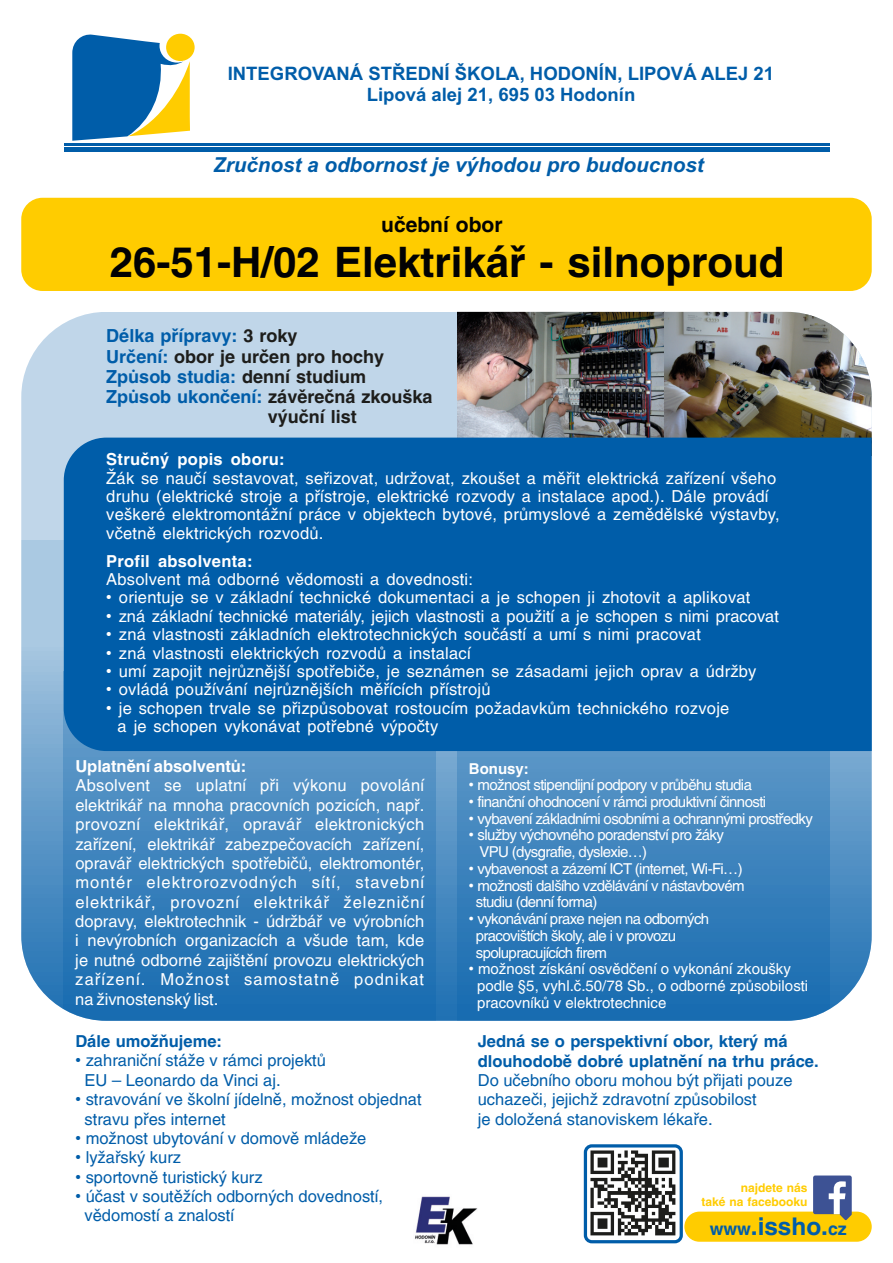
<style>
.page{position:relative;width:893px;height:1263px;background:#fff}
.page>*{position:absolute;margin:0;border:0;box-sizing:border-box;transform-origin:0 0}
.t1{font:700 42px "Switzerland CE";color:#020203}
.t2{font:700 24.3px "Switzerland CE";color:#005da9}
.t3{font:700 21px "Switzerland CE";color:#020203}
.t4{font:italic 700 20.7px "Arial";color:#005da9}
.t5{font:700 18.45px/20.7px "Arial";color:#005da9;text-align:center}
.t6{font:700 18px "Switzerland CE";color:#1d1d1b}
.t7{font:700 18px "Switzerland CE";color:#005da9}
.t8{font:16.5px/19.4px "Switzerland CE";letter-spacing:.015em;color:#fff}
.t9{font:16.5px/19.4px "Switzerland CE";color:#005da9}
.t10{font:700 16.5px/19.5px "Switzerland CE";color:#005da9}
.t11{font:700 16.5px "Switzerland CE";letter-spacing:.015em;color:#fff}
.t12{font:15px/16.8px "Switzerland CE";letter-spacing:-.04em;color:#fff}
.t13{font:15px/16.8px "Switzerland CE";color:#fff}
.t14{font:700 15px "Switzerland CE";color:#fff}
.t15{font:700 12px/14.2px "Switzerland CE";color:#fc0;text-align:right}
.s1{color:#1d1d1b}
.s2{color:#005da9}
.s3{font-size:17.7px}
</style>
<div class="page">
<div style="left:21px;top:312px;width:851px;height:709px;background:#005da9;border-radius:85px;opacity:.25"></div>
<img style="left:457px;top:312px;width:207px;height:126px">
<img style="left:664px;top:312px;width:208px;height:126px">
<div style="left:21px;top:198px;width:851px;height:93px;background:#fc0;border-radius:21px"></div>
<div style="left:64px;top:147px;width:765px;height:5px;background:#005da9"></div>
<hr style="left:64px;top:143px;width:765px;height:3px;background:#005da9">
<svg style="left:72px;top:33px;width:118px;height:108px"></svg>
<div style="left:166px;top:34px;width:29px;height:27px;background:#fc0;border-radius:50%"></div>
<div style="left:64px;top:438px;width:808px;height:313px;background:#005da9"></div>
<div style="left:684px;top:1211px;width:188px;height:31px;background:#fc0;border-radius:15px"></div>
<svg style="left:813px;top:1175px;width:39px;height:45px"></svg>
<img style="left:415px;top:1196px;width:63px;height:49px">
<img style="left:588px;top:1148px;width:91px;height:91px">
<div style="left:584px;top:1144px;width:99px;height:99px;border:3px solid #005da9;border-radius:6px"></div>
<p class="t5" style="left:228px;top:65px;width:548px">INTEGROVANÁ STŘEDNÍ ŠKOLA, HODONÍN, LIPOVÁ ALEJ 21<br>Lipová alej 21, 695 03 Hodonín</p>
<p class="t4" style="left:213px;top:157px;width:492px">Zručnost a odbornost je výhodou pro budoucnost</p>
<p class="t3" style="left:381px;top:216px;width:123px">učební obor</p>
<h1 class="t1" style="left:110px;top:244px;width:676px">26-51-H/02 Elektrikář - silnoproud</h1>
<p class="t7" style="left:106px;top:328px;width:193px">Délka přípravy: <span class="s1">3 roky</span></p>
<p class="t6" style="left:106px;top:349px;width:280px"><span class="s2">Určení:</span> obor je určen pro hochy</p>
<p class="t7" style="left:106px;top:369px;width:261px">Způsob studia: <span class="s1">denní studium</span></p>
<p class="t6" style="left:106px;top:389px;width:328px"><span class="s2">Způsob ukončení:</span> závěrečná zkouška</p>
<p class="t6" style="left:268px;top:409px;width:91px">výuční list</p>
<p class="t11" style="left:106px;top:452px;width:180px">Stručný popis oboru:</p>
<p class="t8" style="left:106px;top:470px;width:675px;line-height:18.5px">Žák se naučí sestavovat, seřizovat, udržovat, zkoušet a měřit elektrická zařízení všeho druhu (elektrické stroje a přístroje, elektrické rozvody a instalace apod.). Dále provádí veškeré elektromontážní práce v objektech bytové, průmyslové a zemědělské výstavby, včetně elektrických rozvodů.</p>
<p class="t11" style="left:106px;top:554px;width:148px">Profil absolventa:</p>
<p class="t8" style="left:106px;top:571px;width:368px">Absolvent má odborné vědomosti a dovednosti:</p>
<p class="t8" style="left:106px;top:589px;width:646px">• orientuje se v základní technické dokumentaci a je schopen ji zhotovit a aplikovat</p>
<p class="t8" style="left:106px;top:607px;width:674px">• zná základní technické materiály, jejich vlastnosti a použití a je schopen s nimi pracovat</p>
<p class="t8" style="left:106px;top:626px;width:596px">• zná vlastnosti základních elektrotechnických součástí a umí s nimi pracovat</p>
<p class="t8" style="left:106px;top:644px;width:366px">• zná vlastnosti elektrických rozvodů a instalací</p>
<p class="t8" style="left:106px;top:663px;width:652px">• umí zapojit nejrůznější spotřebiče, je seznámen se zásadami jejich oprav a údržby</p>
<p class="t8" style="left:106px;top:681px;width:386px">• ovládá používání nejrůznějších měřících přístrojů</p>
<p class="t8" style="left:118px;top:700px;width:613px;line-height:18.5px;text-indent:-11px">• je schopen trvale se přizpůsobovat rostoucím požadavkům technického rozvoje a je schopen vykonávat potřebné výpočty</p>
<p class="t11" style="left:75px;top:759px;width:173px">Uplatnění absolventů:</p>
<p class="t8" style="left:75px;top:777px;width:350px;text-align:justify">Absolvent se uplatní při výkonu povolání elektrikář na mnoha pracovních pozicích, např. provozní elektrikář, opravář elektronických zařízení, elektrikář zabezpečovacích zařízení, opravář elektrických spotřebičů, elektromontér, montér elektrorozvodných sítí, stavební elektrikář, provozní elektrikář železniční dopravy, elektrotechnik - údržbář ve výrobních i nevýrobních organizacích a všude tam, kde je nutné odborné zajištění provozu elektrických zařízení. Možnost samostatně podnikat na živnostenský list.</p>
<p class="t10" style="left:75px;top:1033px;width:148px">Dále umožňujeme:</p>
<p class="t9" style="left:85px;top:1052px;width:243px;text-indent:-9px">• zahraniční stáže v rámci projektů<br>EU – Leonardo da Vinci aj.</p>
<p class="t9" style="left:85px;top:1091px;width:339px;text-indent:-9px">• stravování ve školní jídelně, možnost objednat stravu přes internet</p>
<p class="t9" style="left:75px;top:1130px;width:293px">• možnost ubytování v domově mládeže</p>
<p class="t9" style="left:75px;top:1149px;width:107px">• lyžařský kurz</p>
<p class="t9" style="left:75px;top:1168px;width:189px">• sportovně turistický kurz</p>
<p class="t9" style="left:85px;top:1188px;width:300px;text-indent:-9px">• účast v soutěžích odborných dovedností, vědomostí a znalostí</p>
<p class="t14" style="left:469px;top:762px;width:62px">Bonusy:</p>
<p class="t12" style="left:469px;top:778px;width:285px">• možnost stipendijní podpory v průběhu studia</p>
<p class="t12" style="left:469px;top:794px;width:299px">• finanční ohodnocení v rámci produktivní činnosti</p>
<p class="t12" style="left:469px;top:811px;width:346px">• vybavení základními osobními a ochrannými prostředky</p>
<p class="t12" style="left:479px;top:828px;width:246px;text-indent:-11px">• služby výchovného poradenství pro žáky<br>VPU (dysgrafie, dyslexie…)</p>
<p class="t12" style="left:469px;top:861px;width:275px">• vybavenost a zázemí ICT (internet, Wi-Fi…)</p>
<p class="t12" style="left:476px;top:878px;width:270px;text-indent:-7px">• možnosti dalšího vzdělávání v nástavbovém studiu (denní forma)</p>
<p class="t12" style="left:476px;top:912px;width:235px;text-indent:-7px">• vykonávání praxe nejen na odborných pracovištích školy, ale i v provozu spolupracujících firem</p>
<p class="t13" style="left:477px;top:962px;width:333px;text-indent:-8px">• možnost získání osvědčení o vykonání zkoušky podle §5, vyhl.č.50/78 Sb., o odborné způsobilosti pracovníků v elektrotechnice</p>
<p class="t10" style="left:478px;top:1033px;width:342px">Jedná se o perspektivní obor, který má dlouhodobě dobré uplatnění na trhu práce.</p>
<p class="t9" style="left:478px;top:1072px;width:316px">Do učebního oboru mohou být přijati pouze uchazeči, jejichž zdravotní způsobilost<br>je doložená stanoviskem lékaře.</p>
<p class="t15" style="left:701px;top:1181px;width:108px">najdete nás<br>také na facebooku</p>
<h2 class="t2" style="left:710px;top:1216px;width:138px"><span class="s3">www</span>.issho.<span class="s3">cz</span></h2>
</div>
